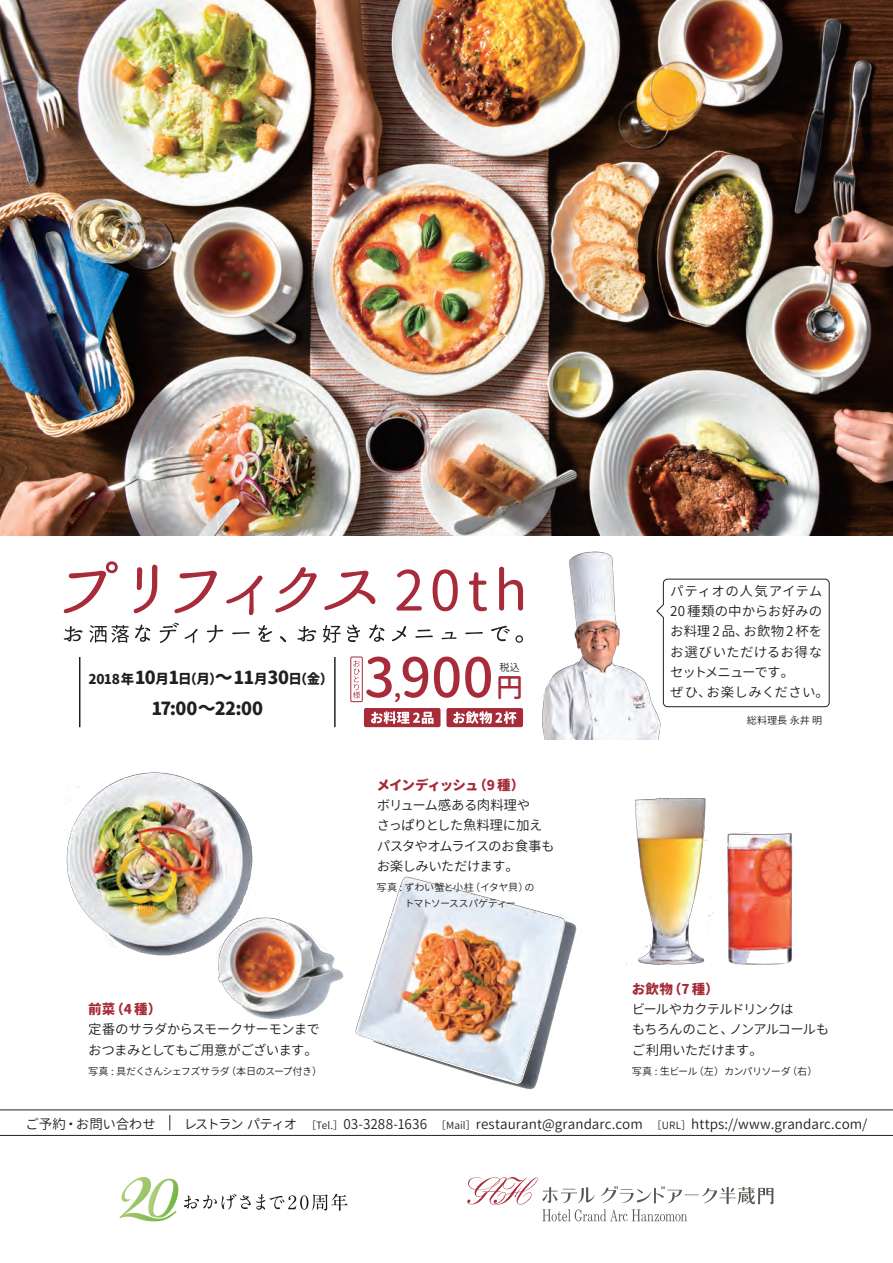
<style>
.page{position:relative;width:893px;height:1263px;background:#fff}
.page>*{position:absolute;margin:0;border:0;box-sizing:border-box;transform-origin:0 0}
.t1{font:500 54px "Gen Jyuu Gothic";color:#a72b39}
.t2{font:800 18px "Gen Jyuu Gothic";letter-spacing:-.015em;color:#231f20}
.t3{font:13.5px/20.2px "Gen Jyuu Gothic";letter-spacing:.005em;color:#231f20}
.t4{font:13.5px/20.2px "Gen Jyuu Gothic";letter-spacing:-.045em;color:#231f20}
.t5{font:13.5px/20.2px "Gen Jyuu Gothic";letter-spacing:-.07em;color:#231f20}
.t6{font:13.5px/20.2px "Gen Jyuu Gothic";letter-spacing:-.055em;color:#231f20}
.t7{font:800 13.5px "Gen Jyuu Gothic";letter-spacing:-.025em;color:#231f20}
.t8{font:800 13.5px "Gen Jyuu Gothic";letter-spacing:-.04em;color:#a72b39}
.t9{font:800 13.5px "Gen Jyuu Gothic";letter-spacing:-.075em;color:#a72b39}
.t10{font:13.5px "Gen Jyuu Gothic";letter-spacing:-.025em;color:#231f20}
.t11{font:10.2px/15.8px "Gen Jyuu Gothic";letter-spacing:-.045em;color:#231f20}
.t12{font:10.2px "Gen Jyuu Gothic";letter-spacing:-.085em;color:#231f20}
.s1{font-size:18px}
.s2{font-size:27px}
.s3{font-size:10.05px}
</style>
<div class="page">
<img style="left:0;top:0;width:893px;height:536px">
<svg style="left:467px;top:1177px;width:306px;height:44px"></svg>
<svg style="left:119px;top:1177px;width:229px;height:45px"></svg>
<hr style="left:0;top:1135px;width:893px;height:1px;background:#231f20">
<hr style="left:0;top:1110px;width:893px;height:1px;background:#231f20">
<svg style="left:170px;top:1115px;width:1px;height:15px"></svg>
<img style="left:66px;top:772px;width:187px;height:184px">
<img style="left:217px;top:906px;width:127px;height:113px">
<img style="left:355px;top:876px;width:222px;height:214px">
<img style="left:759px;top:833px;width:34px;height:132px">
<img style="left:626px;top:798px;width:133px;height:168px">
<svg style="left:676px;top:579px;width:154px;height:128px"></svg>
<img style="left:542px;top:551px;width:134px;height:189px">
<svg style="left:64px;top:561px;width:54px;height:52px"></svg>
<svg style="left:133px;top:564px;width:25px;height:50px"></svg>
<svg style="left:174px;top:570px;width:43px;height:43px"></svg>
<svg style="left:226px;top:575px;width:36px;height:40px"></svg>
<svg style="left:275px;top:567px;width:42px;height:46px"></svg>
<svg style="left:324px;top:570px;width:52px;height:40px"></svg>
<svg style="left:396px;top:569px;width:26px;height:41px"></svg>
<svg style="left:433px;top:569px;width:25px;height:42px"></svg>
<svg style="left:469px;top:572px;width:18px;height:39px"></svg>
<svg style="left:499px;top:567px;width:24px;height:43px"></svg>
<svg style="left:64px;top:626px;width:19px;height:16px"></svg>
<svg style="left:89px;top:625px;width:40px;height:18px"></svg>
<svg style="left:135px;top:624px;width:15px;height:18px"></svg>
<svg style="left:160px;top:623px;width:37px;height:20px"></svg>
<svg style="left:207px;top:625px;width:16px;height:18px"></svg>
<svg style="left:232px;top:632px;width:18px;height:2px"></svg>
<svg style="left:258px;top:625px;width:14px;height:17px"></svg>
<svg style="left:280px;top:636px;width:6px;height:6px"></svg>
<svg style="left:297px;top:626px;width:19px;height:16px"></svg>
<svg style="left:323px;top:625px;width:18px;height:18px"></svg>
<svg style="left:347px;top:624px;width:13px;height:18px"></svg>
<svg style="left:369px;top:624px;width:16px;height:18px"></svg>
<svg style="left:392px;top:626px;width:14px;height:15px"></svg>
<svg style="left:415px;top:629px;width:18px;height:9px"></svg>
<svg style="left:442px;top:632px;width:15px;height:7px"></svg>
<svg style="left:465px;top:632px;width:18px;height:2px"></svg>
<svg style="left:491px;top:626px;width:19px;height:15px"></svg>
<svg style="left:516px;top:635px;width:7px;height:8px"></svg>
<hr style="left:79px;top:657px;width:1px;height:70px;background:#231f20">
<hr style="left:334px;top:657px;width:2px;height:70px;background:#231f20">
<svg style="left:353px;top:660px;width:7px;height:38px"></svg>
<div style="left:351px;top:657px;width:11px;height:45px;border:1px solid #a72b39"></div>
<div style="left:364px;top:708px;width:76px;height:19px;background:#a72b39;border-radius:2px"></div>
<svg style="left:371px;top:711px;width:62px;height:13px"></svg>
<div style="left:446px;top:708px;width:77px;height:19px;background:#a72b39;border-radius:2px"></div>
<svg style="left:453px;top:711px;width:63px;height:13px"></svg>
<p class="t7" style="left:88px;top:669px;width:246px">2018年<span class="s1">10</span>月<span class="s1">1</span>日（月）<span class="s1">～11</span>月<span class="s1">30</span>日（金）</p>
<h2 class="t2" style="left:151px;top:695px;width:113px">17:00～22:00</h2>
<p class="t8" style="left:88px;top:999px;width:74px">前菜（4 種）</p>
<p class="t6" style="left:88px;top:1019px;width:233px">定番のサラダからスモークサーモンまでおつまみとしてもご用意がございます。</p>
<p class="t11" style="left:88px;top:1063px;width:236px">写真 : 具だくさんシェフズサラダ（本日のスープ付き）</p>
<h1 class="t1" style="left:364px;top:638px;width:161px">3<span class="s2">,</span>900<span class="s2">円</span></h1>
<p class="t11" style="left:499px;top:659px;width:22px">税込</p>
<p class="t9" style="left:377px;top:775px;width:149px">メインディッシュ（9 種）</p>
<p class="t4" style="left:377px;top:795px;width:179px">ボリューム感ある肉料理や<br>さっぱりとした魚料理に加えパスタやオムライスのお食事もお楽しみいただけます。</p>
<p class="t11" style="left:404px;top:879px;width:132px;text-indent:-28px">写真 : ずわい蟹と小柱（イタヤ貝）のトマトソーススパゲティー</p>
<p class="t3" style="left:670px;top:581px;width:160px">パティオの人気アイテム<br>20種類の中からお好みのお料理 2品、お飲物2杯をお選びいただけるお得なセットメニューです。<br>ぜひ、お楽しみください。</p>
<p class="t11" style="left:747px;top:712px;width:77px">総料理長 永井 明</p>
<p class="t8" style="left:632px;top:979px;width:88px">お飲物（7種）</p>
<p class="t5" style="left:632px;top:999px;width:199px">ビールやカクテルドリンクは<br>もちろんのこと、ノンアルコールもご利用いただけます。</p>
<p class="t12" style="left:632px;top:1063px;width:187px">写真 : 生ビール（左）カンパリソーダ（右）</p>
<p class="t10" style="left:26px;top:1114px;width:132px">ご予約・お問い合わせ</p>
<p class="t3" style="left:184px;top:1113px;width:685px">レストラン パティオ <span class="s3">［Tel.］</span>03-3288-1636 <span class="s3">［Mail］</span>restaurant@grandarc.com <span class="s3">［URL］</span>https://www.grandarc.com/</p>
</div>
